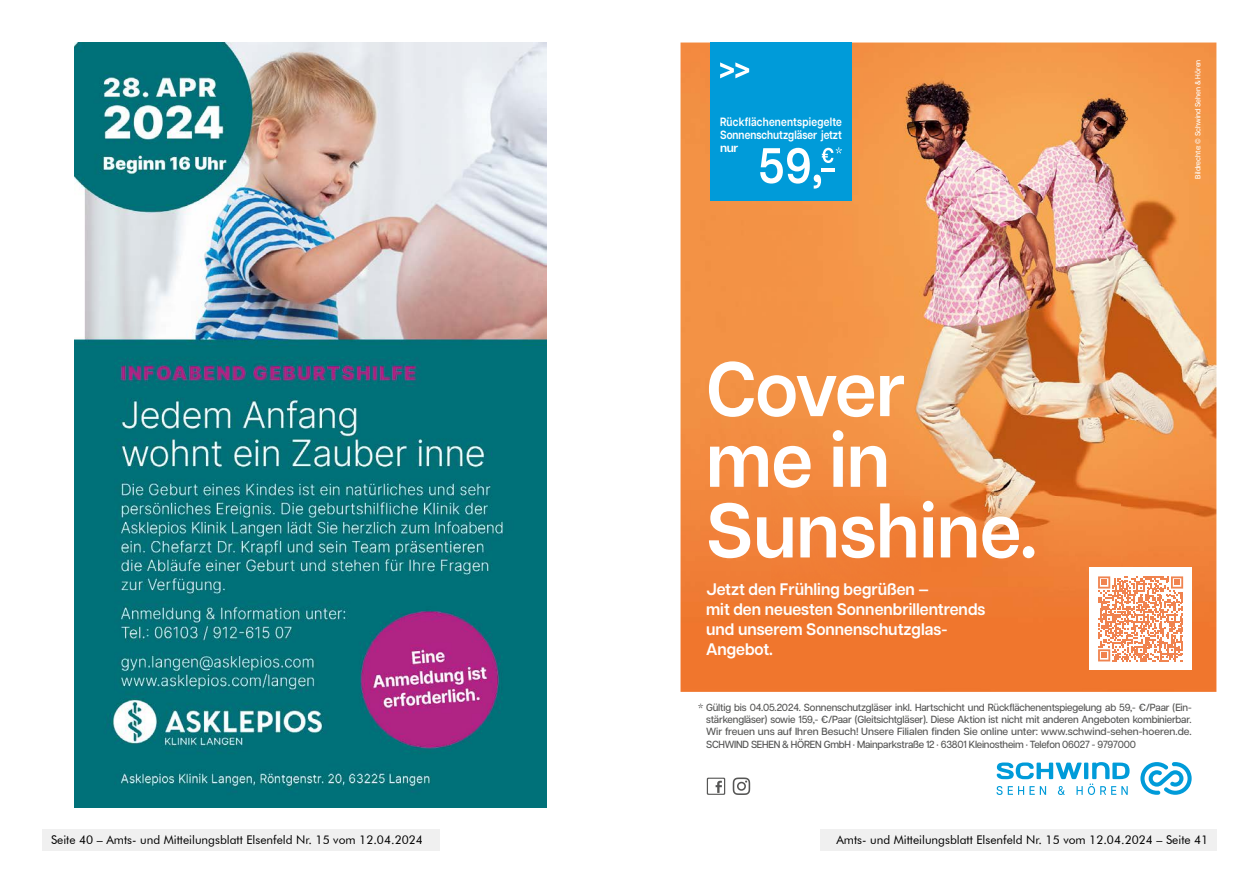
<style>
.page{position:relative;width:1259px;height:893px;background:#fff}
.page>*{position:absolute;margin:0;border:0;box-sizing:border-box;transform-origin:0 0}
.t1{font:600 77.25px/70.7px "Articulat CF";color:#fff;scale:.95 1}
.t2{font:600 16.65px/20.1px "Articulat CF";color:#fff;scale:.95 1}
.t3{font:12px "Futura BT";color:#000}
.t4{font:600 12px/12.8px "Articulat CF";letter-spacing:.005em;color:#fff;text-align:justify;scale:.85 1}
.t5{font:500 10.35px/12.3px "Articulat CF";letter-spacing:-.02em;color:#565655;text-align:justify;scale:.95 1}
.t6{font:500 7.5px "Articulat CF";color:#fff;scale:.94 1}
.s1{font-size:14.85px}
</style>
<div class="page">
<img style="left:75px;top:43px;width:471px;height:765px">
<img style="left:680px;top:43px;width:536px;height:649px">
<img style="left:771px;top:496px;width:349px;height:134px">
<svg style="left:707px;top:778px;width:18px;height:17px"></svg>
<svg style="left:732px;top:777px;width:18px;height:18px"></svg>
<div style="left:1089px;top:568px;width:102px;height:102px;background:#fff"></div>
<svg style="left:1140px;top:762px;width:51px;height:33px"></svg>
<svg style="left:996px;top:762px;width:133px;height:33px"></svg>
<div style="left:710px;top:43px;width:141px;height:158px;background:#009bd9"></div>
<svg style="left:760px;top:147px;width:82px;height:42px"></svg>
<svg style="left:720px;top:62px;width:29px;height:16px"></svg>
<svg style="left:1098px;top:576px;width:85px;height:85px"></svg>
<div style="left:819px;top:829px;width:397px;height:21px;background:#f0f0f0"></div>
<div style="left:43px;top:829px;width:397px;height:21px;background:#f0f0f0"></div>
<p class="t4" style="left:720px;top:116px;width:145px">Rückflächenentspiegelte Sonnenschutzgläser jetzt nur</p>
<h1 class="t1" style="left:706px;top:357px;width:350px">Cover<br>me in<br>Sunshine.</h1>
<h2 class="t2" style="left:706px;top:580px;width:295px">Jetzt den Frühling begrüßen —<br>mit den neuesten Sonnenbrillentrends und unserem Sonnenschutzglas-<br>Angebot.</h2>
<p class="t6" style="left:1193px;top:179px;width:128px;rotate:-90deg">Bildrechte: © Schwind Sehen &amp; Hören</p>
<p class="t5" style="left:706px;top:701px;width:513px;text-indent:-9px"><span class="s1">*</span> Gültig bis 04.05.2024. Sonnenschutzgläser inkl. Hartschicht und Rückflächenentspiegelung ab 59,- €/Paar (Ein&shy;stärkengläser) sowie 159,- €/Paar (Gleitsichtgläser). Diese Aktion ist nicht mit anderen Angeboten kombinierbar.<br>Wir freuen uns auf Ihren Besuch! Unsere Filialen finden Sie online unter: www.schwind-sehen-hoeren.de.<br>SCHWIND SEHEN &amp; HÖREN GmbH · Mainparkstraße 12 · 63801 Kleinostheim · Telefon 06027 - 9797000</p>
<p class="t3" style="left:51px;top:833px;width:373px">Seite 40 – Amts- und Mitteilungsblatt Elsenfeld Nr. 15 vom 12.04.2024</p>
<p class="t3" style="left:836px;top:833px;width:373px">Amts- und Mitteilungsblatt Elsenfeld Nr. 15 vom 12.04.2024 – Seite 41</p>
</div>
